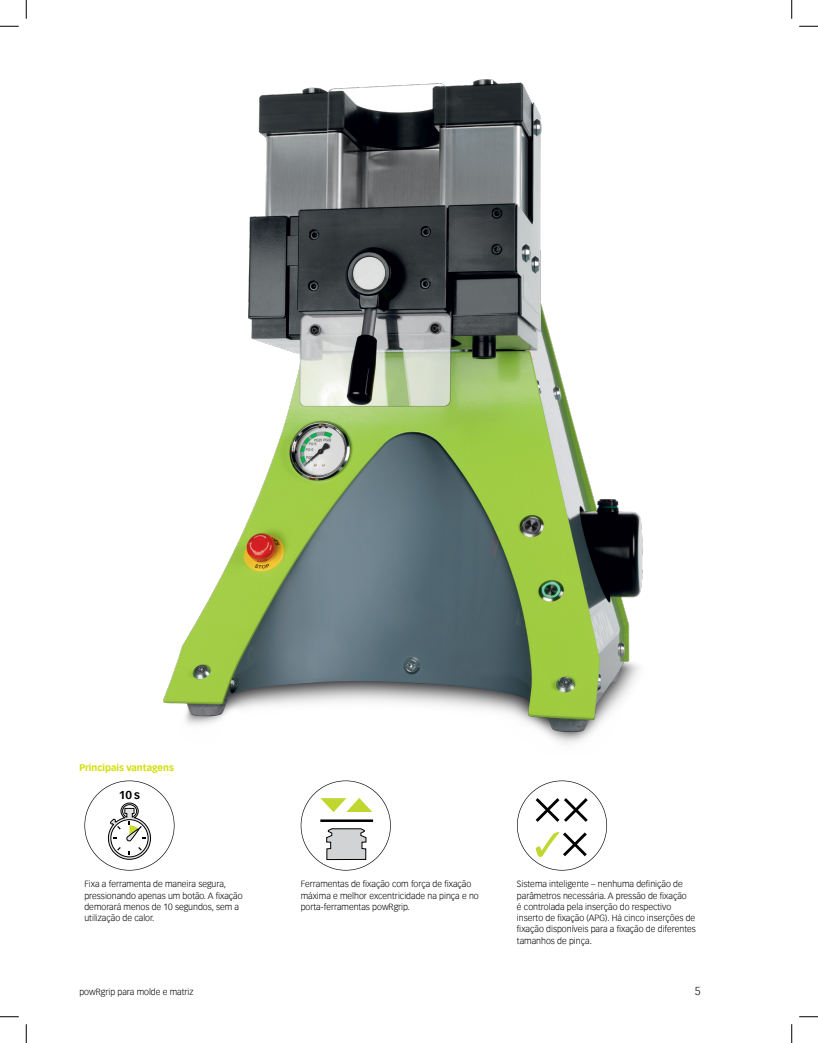
<style>
.page{position:relative;width:818px;height:1043px;background:#fff}
.page>*{position:absolute;margin:0;border:0;box-sizing:border-box;transform-origin:0 0}
.t1{font:700 11.25px "Vectora Com";color:#000}
.t2{font:300 11.25px "Vectora Com";color:#000}
.Copy_9{font:700 9.38px "Vectora Com";color:#cfde00}
.Copy_9-2{font:300 8.75px/11.2px "Vectora Com";color:#000}
</style>
<div class="page">
<img style="left:163px;top:79px;width:480px;height:665px">
<svg style="left:84px;top:780px;width:90px;height:90px"></svg>
<svg style="left:301px;top:780px;width:90px;height:90px"></svg>
<svg style="left:517px;top:780px;width:90px;height:90px"></svg>
<svg style="left:0;top:25px;width:19px;height:2px"></svg>
<svg style="left:799px;top:25px;width:19px;height:2px"></svg>
<svg style="left:0;top:1016px;width:19px;height:1px"></svg>
<svg style="left:799px;top:1016px;width:19px;height:1px"></svg>
<svg style="left:25px;top:0;width:2px;height:19px"></svg>
<svg style="left:25px;top:1024px;width:2px;height:18px"></svg>
<svg style="left:791px;top:0;width:1px;height:19px"></svg>
<svg style="left:791px;top:1024px;width:1px;height:18px"></svg>
<p class="Copy_9" style="left:79px;top:761px;width:96px">Principais vantagens</p>
<p class="t1" style="left:119px;top:788px;width:22px">10s</p>
<p class="Copy_9-2" style="left:84px;top:878px;width:160px">Fixa a ferramenta de maneira segura, pressionando apenas um botão. A fixação demorará menos de 10 segundos, sem a utilização de calor.</p>
<p class="Copy_9-2" style="left:301px;top:878px;width:180px">Ferramentas de fixação com força de fixação máxima e melhor excentricidade na pinça e no porta-ferramentas powRgrip.</p>
<p class="Copy_9-2" style="left:517px;top:878px;width:180px">Sistema inteligente – nenhuma definição de parâmetros necessária. A pressão de fixação<br>é controlada pela inserção do respectivo inserto de fixação (APG). Há cinco inserções de fixação disponíveis para a fixação de diferentes tamanhos de pinça.</p>
<p class="Copy_9-2" style="left:79px;top:986px;width:116px">powRgrip para molde e matriz</p>
<p class="t2" style="left:694px;top:984px;width:7px">5</p>
</div>
